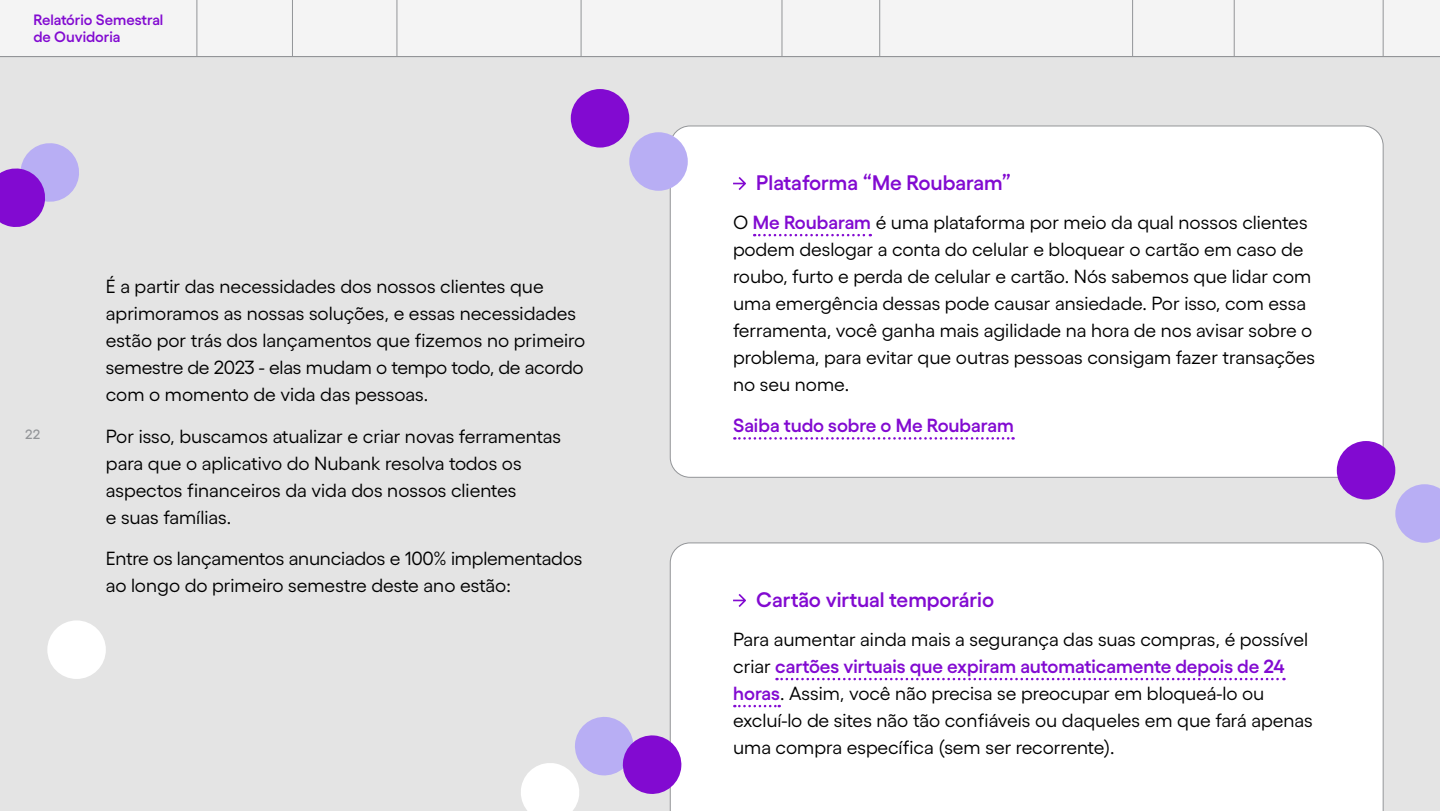
<style>
.page{position:relative;width:1440px;height:811px;background:#e4e4e4}
.page>*{position:absolute;margin:0;border:0;box-sizing:border-box;transform-origin:0 0}
.t1{font:600 21px "Gellix";color:#820ad1}
.t2{font:19px/27px "Gellix";color:#000}
.t3{font:600 19px "Gellix";color:#820ad1}
.t4{font:600 15px/17px "Gellix";color:#820ad1}
.t5{font:500 13.6px "Gellix";color:#939598}
.s1{font-weight:600;color:#820ad1}
</style>
<div class="page">
<div style="left:670px;top:126px;width:713px;height:351px;background:#fff;border-radius:20px"></div>
<svg style="left:754px;top:234px;width:117px;height:2px"></svg>
<svg style="left:734px;top:437px;width:280px;height:2px"></svg>
<svg style="left:733px;top:177px;width:13px;height:13px"></svg>
<div style="left:670px;top:543px;width:713px;height:268px;background:#fff"></div>
<svg style="left:777px;top:678px;width:507px;height:2px"></svg>
<svg style="left:734px;top:705px;width:46px;height:2px"></svg>
<svg style="left:733px;top:594px;width:13px;height:13px"></svg>
<svg style="left:0;top:143px;width:79px;height:84px"></svg>
<div style="left:0;top:0;width:1440px;height:57px;background:#f4f4f4"></div>
<hr style="left:292px;top:0;width:1px;height:57px;background:#939598">
<hr style="left:197px;top:0;width:1px;height:57px;background:#939598">
<hr style="left:397px;top:0;width:1px;height:57px;background:#939598">
<hr style="left:581px;top:0;width:1px;height:57px;background:#939598">
<hr style="left:782px;top:0;width:1px;height:57px;background:#939598">
<hr style="left:879px;top:0;width:1px;height:57px;background:#939598">
<hr style="left:1132px;top:0;width:1px;height:57px;background:#939598">
<hr style="left:1234px;top:0;width:1px;height:57px;background:#939598">
<hr style="left:1383px;top:0;width:1px;height:57px;background:#939598">
<hr style="left:0;top:56px;width:1440px;height:1px;background:#939598">
<svg style="left:521px;top:716px;width:161px;height:95px"></svg>
<div style="left:629px;top:132px;width:59px;height:59px;background:#b8aef4;border-radius:50%"></div>
<svg style="left:1395px;top:484px;width:45px;height:59px"></svg>
<div style="left:47px;top:620px;width:59px;height:59px;background:#fff;border-radius:50%"></div>
<div style="left:571px;top:89px;width:58px;height:59px;background:#820ad1;border-radius:50%"></div>
<div style="left:1337px;top:441px;width:58px;height:58px;background:#820ad1;border-radius:50%"></div>
<p class="t4" style="left:34px;top:10px;width:131px">Relatório Semestral de Ouvidoria</p>
<p class="t5" style="left:25px;top:423px;width:16px">22</p>
<p class="t2" style="left:106px;top:271px;width:481px">É a partir das necessidades dos nossos clientes que aprimoramos as nossas soluções, e essas necessidades estão por trás dos lançamentos que fizemos no primeiro semestre de 2023 - elas mudam o tempo todo, de acordo com o momento de vida das pessoas.</p>
<p class="t2" style="left:106px;top:420px;width:457px">Por isso, buscamos atualizar e criar novas ferramentas para que o aplicativo do Nubank resolva todos os aspectos financeiros da vida dos nossos clientes<br>e suas famílias.</p>
<p class="t2" style="left:106px;top:543px;width:478px">Entre os lançamentos anunciados e 100% implementados ao longo do primeiro semestre deste ano estão:</p>
<p class="t1" style="left:756px;top:166px;width:256px">Plataforma “Me Roubaram”</p>
<p class="t2" style="left:733px;top:207px;width:584px">O <span class="s1">Me Roubaram</span> é uma plataforma por meio da qual nossos clientes podem deslogar a conta do celular e bloquear o cartão em caso de roubo, furto e perda de celular e cartão. Nós sabemos que lidar com uma emergência dessas pode causar ansiedade. Por isso, com essa ferramenta, você ganha mais agilidade na hora de nos avisar sobre o problema, para evitar que outras pessoas consigam fazer transações no seu nome.</p>
<p class="t3" style="left:733px;top:411px;width:282px">Saiba tudo sobre o Me Roubaram</p>
<p class="t1" style="left:756px;top:583px;width:239px">Cartão virtual temporário</p>
<p class="t2" style="left:733px;top:624px;width:581px">Para aumentar ainda mais a segurança das suas compras, é possível criar <span class="s1">cartões virtuais que expiram automaticamente depois de 24 horas</span>. Assim, você não precisa se preocupar em bloqueá-lo ou excluí-lo de sites não tão confiáveis ou daqueles em que fará apenas uma compra específica (sem ser recorrente).</p>
</div>
